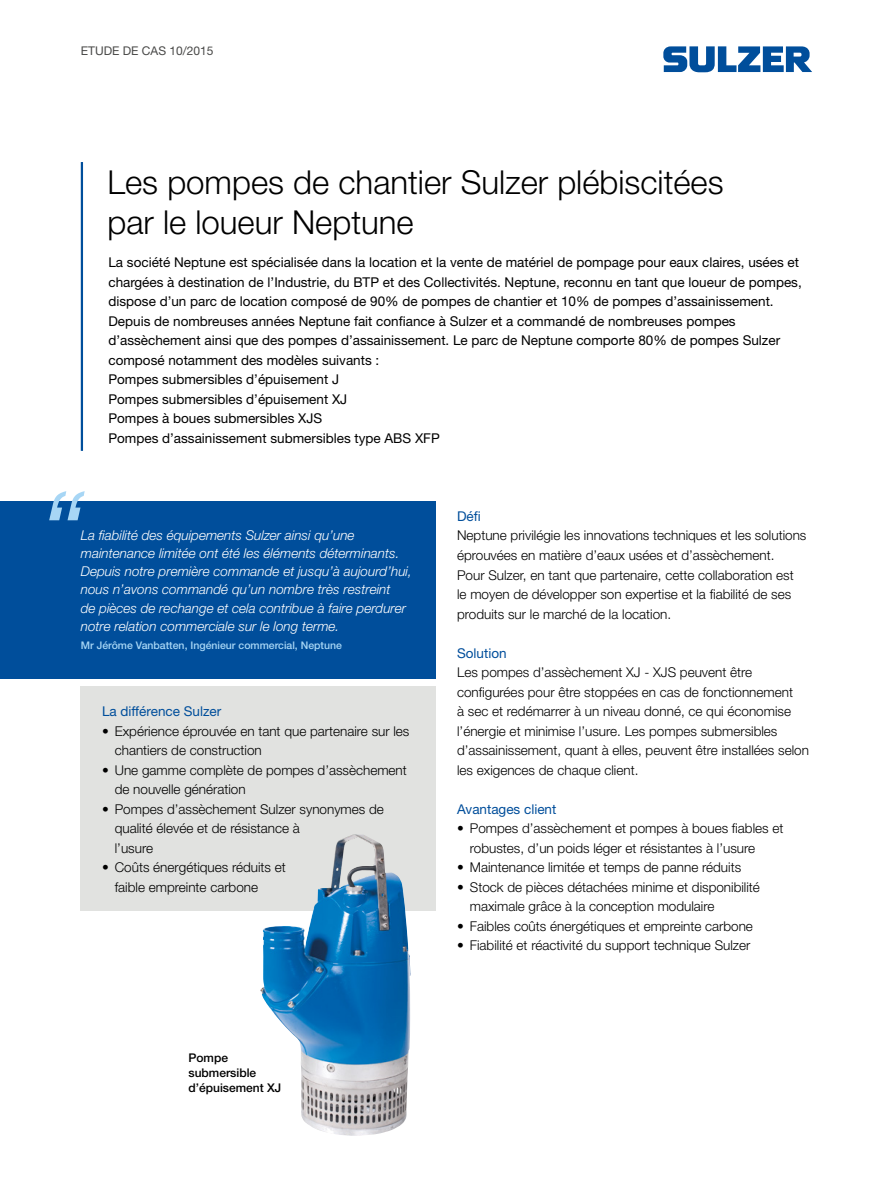
<style>
.page{position:relative;width:893px;height:1191px;background:#fff}
.page>*{position:absolute;margin:0;border:0;box-sizing:border-box;transform-origin:0 0}
.Cover_title{font:300 33px/39.6px "Helvetica Neue LT Pro";color:#000}
.Body_text{font:300 13.5px/19.5px "Helvetica Neue LT Pro";color:#000}
.Lead_text{font:13.5px/19.5px "Helvetica Neue LT Pro";color:#000}
.t1{font:italic 300 13.5px/18px "Helvetica Neue LT Pro";color:#fff}
.Subtitle_blue{font:13.5px "Helvetica Neue LT Pro";color:#004e9b}
.Caption_black{font:500 12px/15px "Helvetica Neue LT Pro";color:#000}
.CASE_STUDY{font:12px "Helvetica Neue LT Pro";color:#4a4a49}
.Quoted_person{font:500 10.5px "Helvetica Neue LT Pro";color:#a7d6f5}
</style>
<div class="page">
<div style="left:81px;top:686px;width:355px;height:225px;background:#e1e2e0"></div>
<hr style="left:81px;top:162px;width:2px;height:289px;background:#004e9b">
<svg style="left:663px;top:46px;width:149px;height:26px"></svg>
<div style="left:0;top:501px;width:436px;height:177px;background:#004e9b"></div>
<svg style="left:49px;top:491px;width:36px;height:29px"></svg>
<img style="left:260px;top:834px;width:151px;height:301px">
<p class="CASE_STUDY" style="left:81px;top:43px;width:134px">ETUDE DE CAS 10/2015</p>
<p class="Cover_title" style="left:107px;top:162px;width:618px">Les pompes de chantier Sulzer plébiscitées par le loueur Neptune</p>
<p class="Lead_text" style="left:108px;top:252px;width:695px">La société Neptune est spécialisée dans la location et la vente de matériel de pompage pour eaux claires, usées et chargées à destination de l’Industrie, du BTP et des Collectivités. Neptune, reconnu en tant que loueur de pompes, dispose d’un parc de location composé de 90% de pompes de chantier et 10% de pompes d’assainissement.<br>Depuis de nombreuses années Neptune fait confiance à Sulzer et a commandé de nombreuses pompes d’assèchement ainsi que des pompes d’assainissement. Le parc de Neptune comporte 80% de pompes Sulzer composé notamment des modèles suivants :</p>
<p class="Lead_text" style="left:108px;top:369px;width:232px">Pompes submersibles d’épuisement J</p>
<p class="Lead_text" style="left:108px;top:389px;width:240px">Pompes submersibles d’épuisement XJ</p>
<p class="Lead_text" style="left:108px;top:408px;width:215px">Pompes à boues submersibles XJS</p>
<p class="Lead_text" style="left:108px;top:428px;width:333px">Pompes d’assainissement submersibles type ABS XFP</p>
<p class="t1" style="left:81px;top:526px;width:333px">La fiabilité des équipements Sulzer ainsi qu’une maintenance limitée ont été les éléments déterminants.<br>Depuis notre première commande et jusqu’à aujourd’hui, nous n’avons commandé qu’un nombre très restreint<br>de pièces de rechange et cela contribue à faire perdurer notre relation commerciale sur le long terme.</p>
<p class="Quoted_person" style="left:81px;top:638px;width:263px">Mr Jérôme Vanbatten, Ingénieur commercial, Neptune</p>
<p class="Subtitle_blue" style="left:102px;top:703px;width:121px">La différence Sulzer</p>
<p class="Body_text" style="left:115px;top:720px;width:296px;text-indent:-13px">• Expérience éprouvée en tant que partenaire sur les chantiers de construction</p>
<p class="Body_text" style="left:115px;top:759px;width:294px;text-indent:-13px">• Une gamme complète de pompes d’assèchement de nouvelle génération</p>
<p class="Body_text" style="left:115px;top:798px;width:271px;text-indent:-13px">• Pompes d’assèchement Sulzer synonymes de qualité élevée et de résistance à<br>l’usure</p>
<p class="Body_text" style="left:115px;top:857px;width:173px;text-indent:-13px">• Coûts énergétiques réduits et faible empreinte carbone</p>
<p class="Caption_black" style="left:189px;top:1050px;width:94px">Pompe submersible d’épuisement XJ</p>
<p class="Subtitle_blue" style="left:457px;top:508px;width:25px">Défi</p>
<p class="Body_text" style="left:457px;top:525px;width:351px">Neptune privilégie les innovations techniques et les solutions éprouvées en matière d’eaux usées et d’assèchement.<br>Pour Sulzer, en tant que partenaire, cette collaboration est le moyen de développer son expertise et la fiabilité de ses produits sur le marché de la location.</p>
<p class="Subtitle_blue" style="left:457px;top:644px;width:51px">Solution</p>
<p class="Body_text" style="left:457px;top:662px;width:353px">Les pompes d’assèchement XJ - XJS peuvent être configurées pour être stoppées en cas de fonctionnement<br>à sec et redémarrer à un niveau donné, ce qui économise l’énergie et minimise l’usure. Les pompes submersibles d’assainissement, quant à elles, peuvent être installées selon les exigences de chaque client.</p>
<p class="Subtitle_blue" style="left:457px;top:800px;width:101px">Avantages client</p>
<p class="Body_text" style="left:470px;top:818px;width:315px;text-indent:-13px">• Pompes d’assèchement et pompes à boues fiables et robustes, d’un poids léger et résistantes à l’usure</p>
<p class="Body_text" style="left:457px;top:857px;width:286px">• Maintenance limitée et temps de panne réduits</p>
<p class="Body_text" style="left:470px;top:876px;width:292px;text-indent:-13px">• Stock de pièces détachées minime et disponibilité maximale grâce à la conception modulaire</p>
<p class="Body_text" style="left:457px;top:915px;width:297px">• Faibles coûts énergétiques et empreinte carbone</p>
<p class="Body_text" style="left:457px;top:935px;width:295px">• Fiabilité et réactivité du support technique Sulzer</p>
</div>
